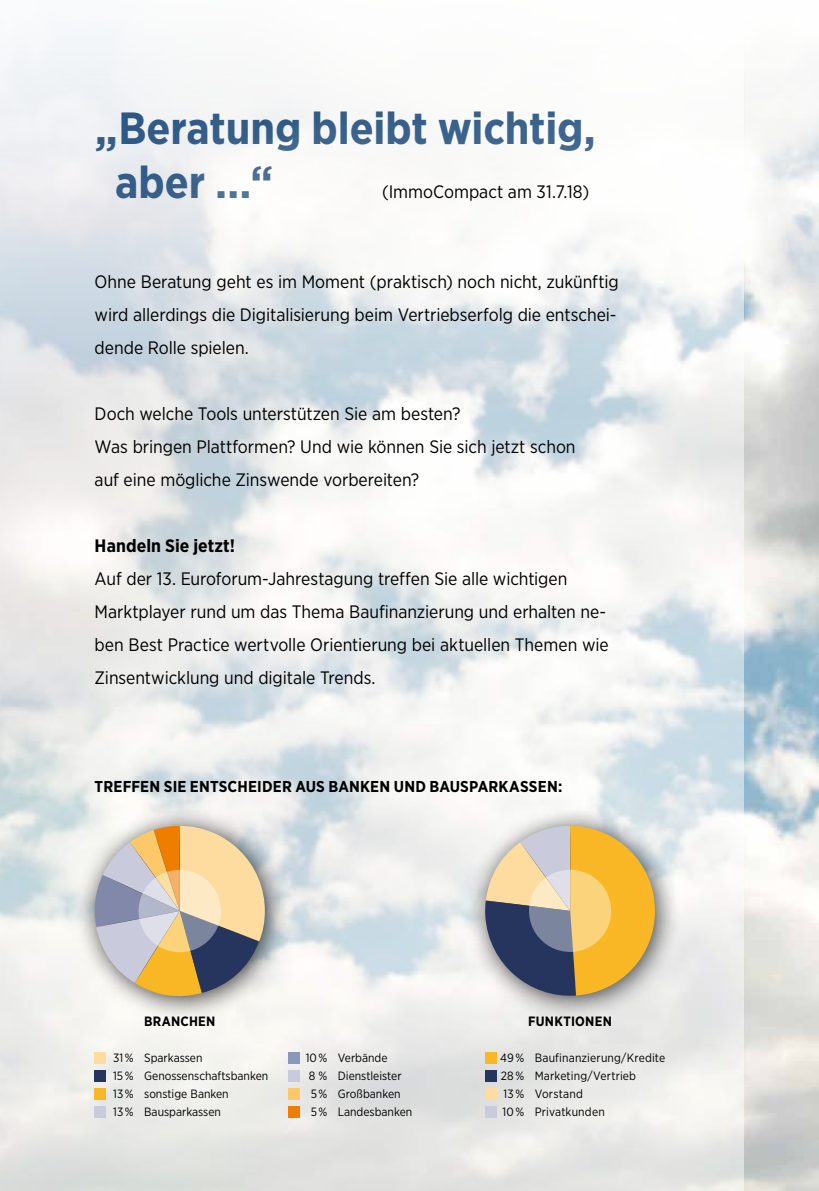
<style>
.page{position:relative;width:819px;height:1191px;background:#fff}
.page>*{position:absolute;margin:0;border:0;box-sizing:border-box;transform-origin:0 0}
.t1{font:700 45px/54px "Gotham Narrow";letter-spacing:-.005em;color:#1a4b7e}
.t2{font:18px/33px "Gotham Narrow";letter-spacing:-.005em;color:#000}
.t3{font:700 18px "Gotham Narrow";color:#000}
.t4{font:700 15.75px "Gotham Narrow";letter-spacing:.01em;color:#000}
.t5{font:700 13.5px "Gotham Narrow";letter-spacing:.02em;color:#000}
.t6{font:12px/18px "Gotham Narrow";color:#000}
</style>
<div class="page">
<img style="left:0;top:32px;width:819px;height:1159px">
<div style="left:95px;top:1052px;width:11px;height:11px;background:#fedc9f"></div>
<div style="left:95px;top:1070px;width:11px;height:11px;background:#26355d"></div>
<div style="left:95px;top:1088px;width:11px;height:11px;background:#fab725"></div>
<div style="left:95px;top:1106px;width:11px;height:11px;background:#c9cbdc"></div>
<div style="left:485px;top:1052px;width:11px;height:11px;background:#fab725"></div>
<div style="left:485px;top:1070px;width:11px;height:11px;background:#26355d"></div>
<div style="left:485px;top:1088px;width:11px;height:11px;background:#fedc9f"></div>
<div style="left:485px;top:1106px;width:11px;height:11px;background:#c9cbdc"></div>
<div style="left:74px;top:805px;width:217px;height:217px;background:#000;opacity:.75"></div>
<svg style="left:93px;top:826px;width:172px;height:173px;background:#c5b49a"></svg>
<svg style="left:138px;top:870px;width:83px;height:82px;background:#d9cbb6"></svg>
<div style="left:464px;top:805px;width:217px;height:217px;background:#000;opacity:.75"></div>
<svg style="left:485px;top:826px;width:170px;height:172px;background:#bda675"></svg>
<svg style="left:529px;top:869px;width:82px;height:83px;background:#d3c098"></svg>
<div style="left:288px;top:1052px;width:11px;height:11px;background:#8a98ba"></div>
<div style="left:288px;top:1070px;width:11px;height:11px;background:#c9cbdc"></div>
<div style="left:288px;top:1088px;width:11px;height:11px;background:#fdc968"></div>
<div style="left:288px;top:1106px;width:11px;height:11px;background:#ef7d00"></div>
<h1 class="t1" style="left:115px;top:101px;width:482px;text-indent:-20px">„Beratung bleibt wichtig, aber …“</h1>
<p class="t2" style="left:382px;top:175px;width:209px">(ImmoCompact am 31.7.18)</p>
<p class="t2" style="left:95px;top:265px;width:525px;text-align:justify">Ohne Beratung geht es im Moment (praktisch) noch nicht, zukünftig wird allerdings die Digitalisierung beim Vertriebserfolg die entschei&shy;dende Rolle spielen.</p>
<p class="t2" style="left:95px;top:397px;width:482px">Doch welche Tools unterstützen Sie am besten?<br>Was bringen Plattformen? Und wie können Sie sich jetzt schon auf eine mögliche Zinswende vorbereiten?</p>
<p class="t3" style="left:95px;top:534px;width:142px">Handeln Sie jetzt!</p>
<p class="t2" style="left:95px;top:562px;width:515px">Auf der 13. Euroforum-Jahrestagung treffen Sie alle wichtigen Marktplayer rund um das Thema Baufinanzierung und erhalten ne&shy;ben Best Practice wertvolle Orientierung bei aktuellen Themen wie Zinsentwicklung und digitale Trends.</p>
<p class="t4" style="left:95px;top:776px;width:469px">TREFFEN SIE ENTSCHEIDER AUS BANKEN UND BAUSPARKASSEN:</p>
<p class="t5" style="left:144px;top:1013px;width:73px">BRANCHEN</p>
<p class="t5" style="left:528px;top:1012px;width:85px">FUNKTIONEN</p>
<p class="t6" style="left:306px;top:1049px;width:108px">10 % Verbände<br>8 % Dienstleister<br>5 % Großbanken<br>5 % Landesbanken</p>
<p class="t6" style="left:113px;top:1049px;width:157px">31 % Sparkassen<br>15 % Genossenschaftsbanken<br>13 % sonstige Banken<br>13 % Bausparkassen</p>
<p class="t6" style="left:500px;top:1049px;width:166px">49 % Baufinanzierung/Kredite<br>28 % Marketing/Vertrieb<br>13 % Vorstand<br>10 % Privatkunden</p>
</div>
